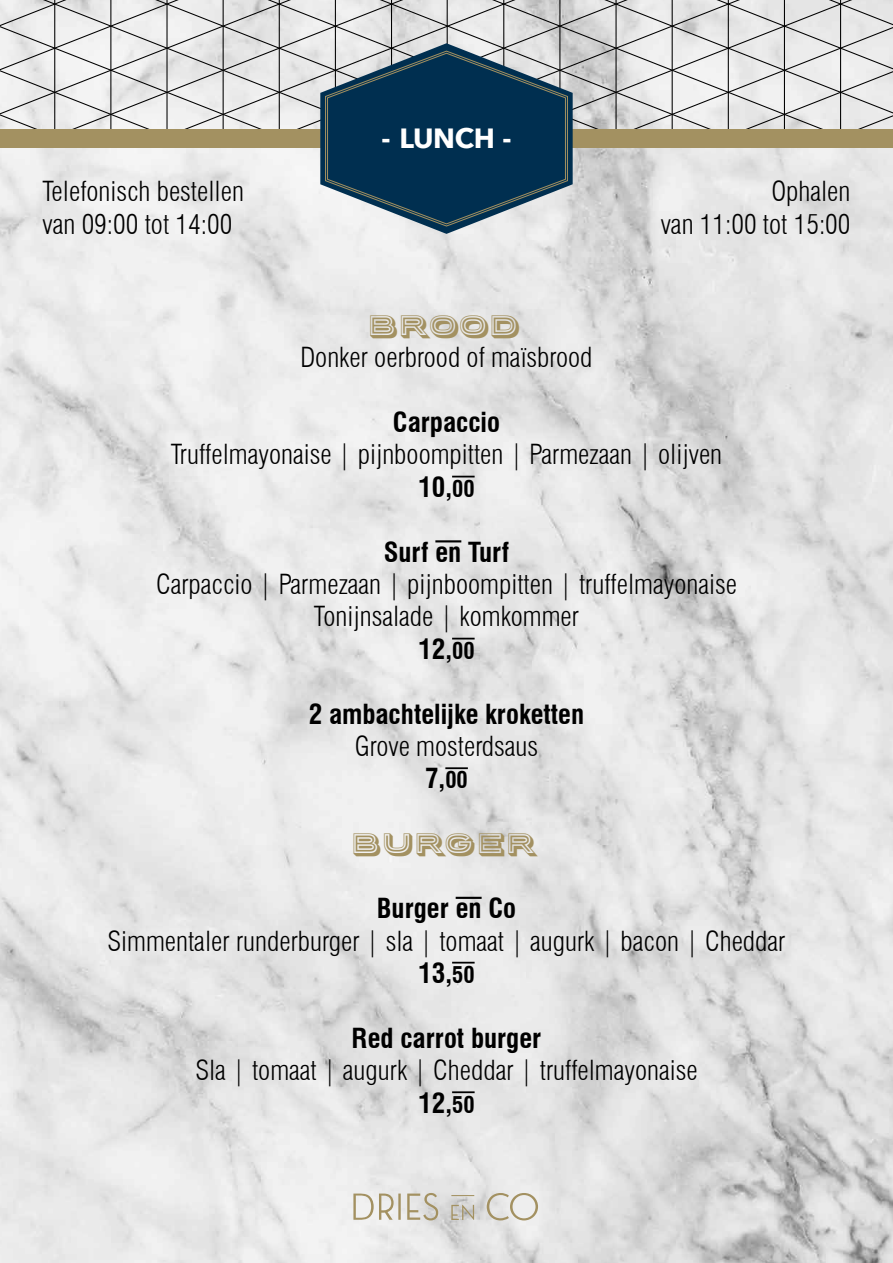
<style>
.page{position:relative;width:893px;height:1263px;background:#fff}
.page>*{position:absolute;margin:0;border:0;box-sizing:border-box;transform-origin:0 0}
.t1{font:700 27.75px "Avenir Next";letter-spacing:-.01em;color:#fff}
.t2{font:300 condensed 27px/32.4px "Swiss 721 BT";color:#000;text-align:center}
.t3{font:700 condensed 27px "Swiss 721 BT";color:#000}
.t4{font:27px "Porter Sans Block";color:#a39161}
.s1{font-weight:700}
.s2{font-weight:700;font-size:22.5px}
</style>
<div class="page">
<img style="left:0;top:227px;width:893px;height:1036px">
<svg style="left:353px;top:1193px;width:185px;height:27px;background:#d5d1c7"></svg>
<svg style="left:0;top:24px;width:893px;height:26px"></svg>
<svg style="left:0;top:0;width:893px;height:24px;background:#d8d8d8"></svg>
<hr style="left:391px;top:0;width:1px;height:138px;background:#000">
<hr style="left:447px;top:0;width:1px;height:138px;background:#000">
<hr style="left:335px;top:0;width:1px;height:138px;background:#000">
<hr style="left:279px;top:0;width:1px;height:138px;background:#000">
<hr style="left:223px;top:0;width:1px;height:138px;background:#000">
<hr style="left:166px;top:0;width:2px;height:138px;background:#000">
<hr style="left:110px;top:0;width:1px;height:138px;background:#000">
<hr style="left:54px;top:0;width:1px;height:138px;background:#000">
<hr style="left:503px;top:0;width:1px;height:138px;background:#000">
<hr style="left:559px;top:0;width:1px;height:138px;background:#000">
<hr style="left:615px;top:0;width:2px;height:138px;background:#000">
<hr style="left:672px;top:0;width:1px;height:138px;background:#000">
<hr style="left:728px;top:0;width:1px;height:138px;background:#000">
<hr style="left:784px;top:0;width:1px;height:138px;background:#000">
<hr style="left:840px;top:0;width:1px;height:138px;background:#000">
<svg style="left:320px;top:43px;width:253px;height:191px;fill:#eaeaea"></svg>
<svg style="left:0;top:50px;width:893px;height:177px"></svg>
<svg style="left:452px;top:476px;width:23px;height:1px"></svg>
<hr style="left:435px;top:540px;width:26px;height:2px;background:#000">
<svg style="left:452px;top:638px;width:23px;height:1px"></svg>
<hr style="left:445px;top:767px;width:23px;height:2px;background:#000">
<hr style="left:456px;top:897px;width:26px;height:2px;background:#000">
<svg style="left:452px;top:962px;width:23px;height:1px"></svg>
<hr style="left:452px;top:1091px;width:23px;height:2px;background:#000">
<p class="t1" style="left:381px;top:114px;width:132px">- LUNCH -</p>
<p class="t2" style="left:43px;top:175px;width:203px;text-align:left">Telefonisch bestellen van 09:00 tot 14:00</p>
<p class="t2" style="left:661px;top:175px;width:191px;text-align:right">Ophalen<br>van 11:00 tot 15:00</p>
<p class="t4" style="left:370px;top:308px;width:154px">BROOD</p>
<p class="t2" style="left:300px;top:341px;width:294px">Donker oerbrood of maïsbrood</p>
<p class="t3" style="left:393px;top:406px;width:109px">Carpaccio</p>
<p class="t2" style="left:171px;top:438px;width:553px">Truffelmayonaise | pijnboompitten | Parmezaan | olijven<br><span class="s1">10,</span><span class="s2">00</span></p>
<p class="t3" style="left:384px;top:536px;width:127px">Surf en Turf</p>
<p class="t2" style="left:156px;top:568px;width:582px">Carpaccio | Parmezaan | pijnboompitten | truffelmayonaise<br>Tonijnsalade | komkommer<br><span class="s1">12,</span><span class="s2">00</span></p>
<p class="t3" style="left:309px;top:698px;width:277px">2 ambachtelijke kroketten</p>
<p class="t2" style="left:355px;top:730px;width:185px">Grove mosterdsaus<br><span class="s1">7,</span><span class="s2">00</span></p>
<p class="t4" style="left:354px;top:826px;width:187px">BURGER</p>
<p class="t3" style="left:377px;top:892px;width:141px">Burger en Co</p>
<p class="t2" style="left:108px;top:924px;width:679px">Simmentaler runderburger | sla | tomaat | augurk | bacon | Cheddar<br><span class="s1">13,</span><span class="s2">50</span></p>
<p class="t3" style="left:352px;top:1022px;width:191px">Red carrot burger</p>
<p class="t2" style="left:195px;top:1054px;width:504px">Sla | tomaat | augurk | Cheddar | truffelmayonaise<br><span class="s1">12,</span><span class="s2">50</span></p>
</div>
